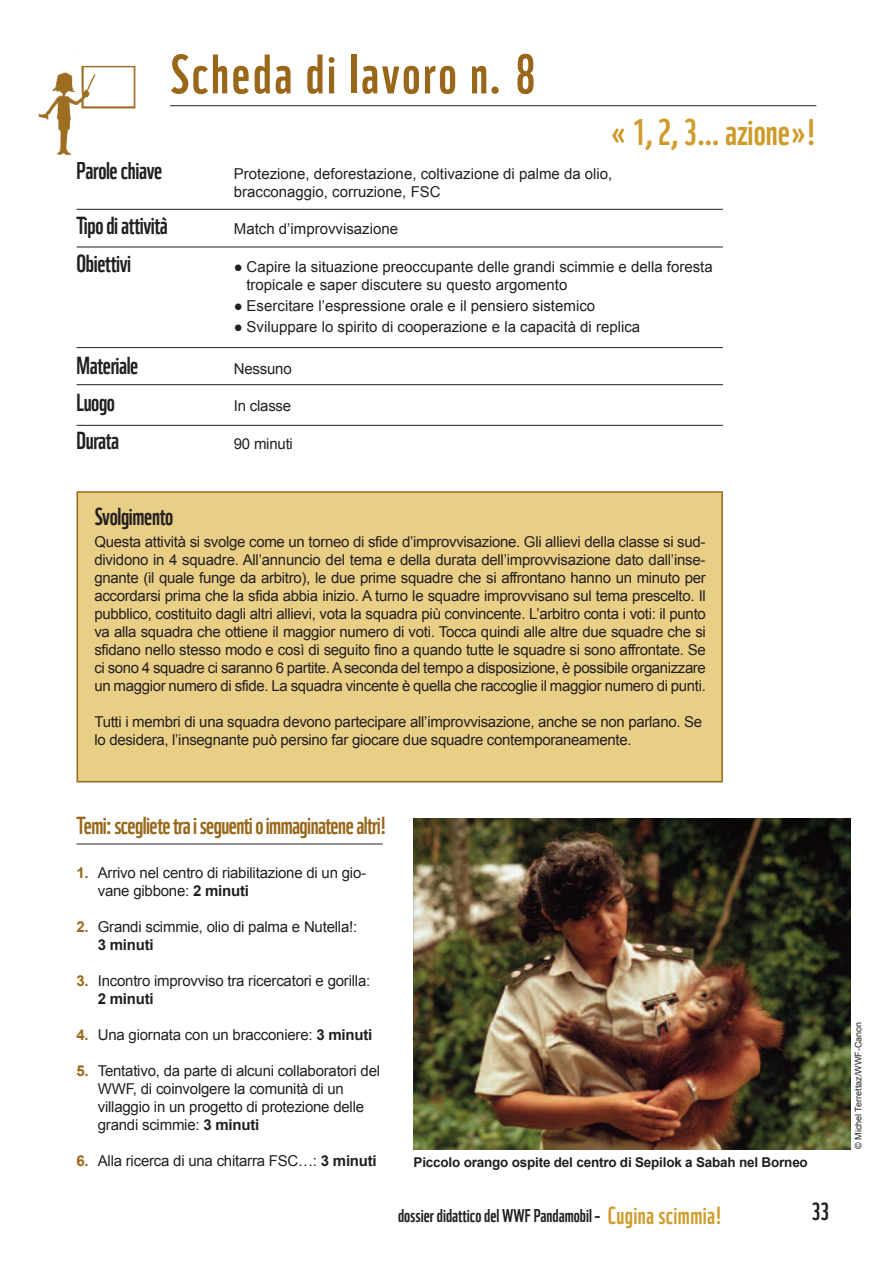
<style>
.page{position:relative;width:893px;height:1263px;background:#fff}
.page>*{position:absolute;margin:0;border:0;box-sizing:border-box;transform-origin:0 0}
.t1{font:54px "WWF";letter-spacing:.05em;color:#99671a}
.t2{font:36px "WWF";color:#cf9b2a}
.t3{font:24px "WWF";letter-spacing:-.015em;color:#231f20}
.t4{font:24px "WWF";letter-spacing:-.025em;color:#99671a}
.t5{font:18px "WWF";color:#231f20}
.t6{font:15px/18px "Arial";letter-spacing:-.015em;color:#231f20}
.t7{font:700 13.5px "Arial";letter-spacing:-.015em;color:#231f20}
.t8{font:9px "Arial";color:#231f20}
.s1{font-family:"Times New Roman"}
.s2{font-weight:700;color:#99671a}
.s3{font-weight:700}
.s4{font-size:24px;color:#cf9b2a}
</style>
<div class="page">
<div style="left:78px;top:493px;width:643px;height:288px;background:#e9ce86"></div>
<div style="left:77px;top:491px;width:646px;height:291px;border:2px solid #99671a"></div>
<hr style="left:170px;top:105px;width:646px;height:1px;background:#231f20">
<hr style="left:77px;top:247px;width:646px;height:1px;background:#231f20">
<hr style="left:77px;top:209px;width:646px;height:1px;background:#231f20">
<hr style="left:77px;top:425px;width:646px;height:1px;background:#231f20">
<hr style="left:77px;top:347px;width:646px;height:1px;background:#231f20">
<hr style="left:77px;top:384px;width:646px;height:1px;background:#231f20">
<hr style="left:77px;top:843px;width:306px;height:1px;background:#231f20">
<img style="left:38px;top:50px;width:98px;height:106px">
<img style="left:414px;top:819px;width:436px;height:330px">
<h1 class="t1" style="left:170px;top:55px;width:367px">Scheda di lavoro n. 8</h1>
<h2 class="t2" style="left:611px;top:119px;width:207px">« 1,2,3…azione»!</h2>
<h3 class="t3" style="left:77px;top:162px;width:87px">Parolechiave</h3>
<p class="t6" style="left:234px;top:165px;width:380px">Protezione, deforestazione, coltivazione di palme da olio, bracconaggio, corruzione, FSC</p>
<h3 class="t3" style="left:77px;top:217px;width:93px">Tipodiattività</h3>
<p class="t6" style="left:234px;top:220px;width:166px">Match d’improvvisazione</p>
<h3 class="t3" style="left:77px;top:255px;width:56px">Obiettivi</h3>
<p class="t6" style="left:246px;top:258px;width:468px;text-indent:-13px"><span class="s1">●</span> Capire la situazione preoccupante delle grandi scimmie e della foresta tropicale e saper discutere su questo argomento</p>
<p class="t6" style="left:234px;top:297px;width:363px"><span class="s1">●</span> Esercitare l’espressione orale e il pensiero sistemico</p>
<p class="t6" style="left:234px;top:318px;width:408px"><span class="s1">●</span> Sviluppare lo spirito di cooperazione e la capacità di replica</p>
<h3 class="t3" style="left:77px;top:357px;width:64px">Materiale</h3>
<p class="t6" style="left:234px;top:360px;width:59px">Nessuno</p>
<h3 class="t3" style="left:77px;top:394px;width:40px">Luogo</h3>
<p class="t6" style="left:234px;top:397px;width:59px">In classe</p>
<h3 class="t3" style="left:77px;top:432px;width:44px">Durata</h3>
<p class="t6" style="left:234px;top:435px;width:61px">90 minuti</p>
<h3 class="t3" style="left:94px;top:508px;width:80px">Svolgimento</h3>
<p class="t6" style="left:94px;top:533px;width:613px;text-align:justify">Questa attività si svolge come un torneo di sfide d’improvvisazione. Gli allievi della classe si sud&shy;dividono in 4 squadre. All’annuncio del tema e della durata dell’improvvisazione dato dall’inse&shy;gnante (il quale funge da arbitro), le due prime squadre che si affrontano hanno un minuto per accordarsi prima che la sfida abbia inizio. A turno le squadre improvvisano sul tema prescelto. Il pubblico, costituito dagli altri allievi, vota la squadra più convincente. L’arbitro conta i voti: il punto va alla squadra che ottiene il maggior numero di voti. Tocca quindi alle altre due squadre che si sfidano nello stesso modo e così di seguito fino a quando tutte le squadre si sono affrontate. Se ci sono 4 squadre ci saranno 6 partite. A seconda del tempo a disposizione, è possibile organizzare un maggior numero di sfide. La squadra vincente è quella che raccoglie il maggior numero di punti.</p>
<p class="t6" style="left:94px;top:713px;width:609px">Tutti i membri di una squadra devono partecipare all’improvvisazione, anche se non parlano. Se lo desidera, l’insegnante può persino far giocare due squadre contemporaneamente.</p>
<h3 class="t4" style="left:77px;top:817px;width:312px">Temi:sceglietetraiseguentioimmaginatenealtri!</h3>
<p class="t6" style="left:98px;top:864px;width:270px;text-indent:-21px"><span class="s2">1.</span> Arrivo nel centro di riabilitazione di un gio&shy;vane gibbone: <span class="s3">2 minuti</span></p>
<p class="t6" style="left:98px;top:918px;width:261px;text-indent:-21px"><span class="s2">2.</span> Grandi scimmie, olio di palma e Nutella!:<br><span class="s3">3 minuti</span></p>
<p class="t6" style="left:98px;top:972px;width:274px;text-indent:-21px"><span class="s2">3.</span> Incontro improvviso tra ricercatori e gorilla:<br><span class="s3">2 minuti</span></p>
<p class="t6" style="left:77px;top:1026px;width:297px"><span class="s2">4.</span> Una giornata con un bracconiere: <span class="s3">3 minuti</span></p>
<p class="t6" style="left:98px;top:1062px;width:284px;text-indent:-21px"><span class="s2">5.</span> Tentativo, da parte di alcuni collaboratori del WWF, di coinvolgere la comunità di un villaggio in un progetto di protezione delle grandi scimmie: <span class="s3">3 minuti</span></p>
<p class="t6" style="left:77px;top:1152px;width:302px"><span class="s2">6.</span> Alla ricerca di una chitarra FSC…: <span class="s3">3 minuti</span></p>
<p class="t7" style="left:414px;top:1154px;width:396px">Piccolo orango ospite del centro di Sepilok a Sabah nel Borneo</p>
<p class="t5" style="left:398px;top:1209px;width:326px">dossierdidatticodelWWFPandamobil – <span class="s4">Cugina scimmia!</span></p>
<h3 class="t3" style="left:811px;top:1203px;width:19px">33</h3>
<p class="t8" style="left:853px;top:1149px;width:128px;rotate:-90deg">© Michel Terrettaz/WWF-Canon</p>
</div>
